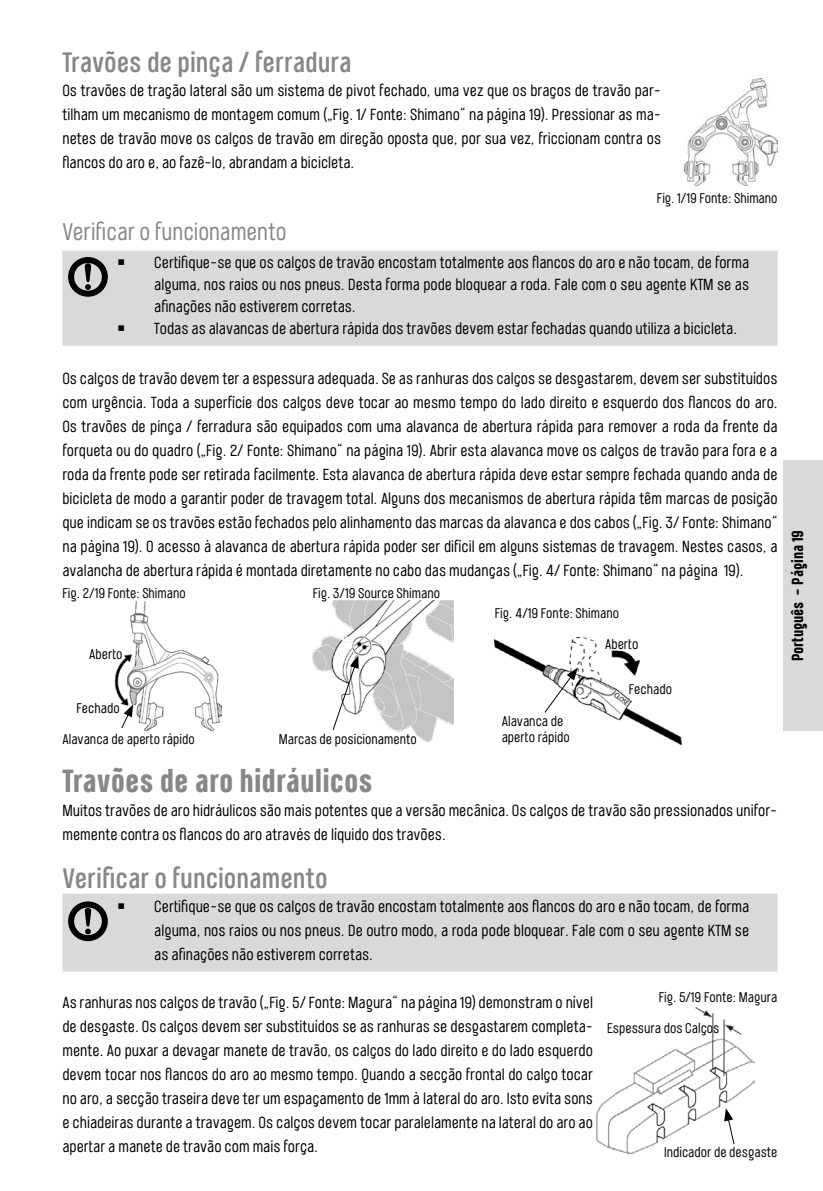
<style>
.page{position:relative;width:823px;height:1191px;background:#fff}
.page>*{position:absolute;margin:0;border:0;box-sizing:border-box;transform-origin:0 0}
.t1{font:700 32px "Port Condensed";color:#878787}
.t2{font:500 28px "Port Condensed";color:#878787}
.t3{font:24px "Port Condensed";letter-spacing:-.005em;color:#878787}
.t4{font:16px/24px "Port Condensed";color:#000;text-align:justify}
.t5{font:700 16px "Port Condensed";letter-spacing:-.005em;color:#000}
.t6{font:14px/16.8px "Port Condensed";color:#000}
</style>
<div class="page">
<div style="left:782px;top:460px;width:40px;height:271px;background:#d9d9d9"></div>
<img style="left:684px;top:78px;width:93px;height:108px">
<div style="left:62px;top:251px;width:715px;height:95px;background:#d9d9d9"></div>
<svg style="left:64px;top:254px;width:47px;height:46px"></svg>
<img style="left:114px;top:601px;width:107px;height:130px">
<div style="left:89px;top:649px;width:33px;height:10px;background:#fff"></div>
<div style="left:69px;top:702px;width:51px;height:11px;background:#fff"></div>
<img style="left:312px;top:601px;width:141px;height:140px">
<svg style="left:332px;top:655px;width:26px;height:76px"></svg>
<img style="left:494px;top:636px;width:189px;height:108px">
<svg style="left:543px;top:667px;width:34px;height:46px"></svg>
<div style="left:604px;top:633px;width:68px;height:16px;background:#fff"></div>
<div style="left:628px;top:680px;width:81px;height:13px;background:#fff"></div>
<div style="left:62px;top:893px;width:715px;height:78px;background:#d9d9d9"></div>
<svg style="left:64px;top:898px;width:47px;height:47px"></svg>
<img style="left:596px;top:1007px;width:158px;height:146px">
<svg style="left:723px;top:1108px;width:11px;height:37px"></svg>
<h2 class="t2" style="left:62px;top:44px;width:290px">Travões de pinça / ferradura</h2>
<p class="t4" style="left:62px;top:78px;width:600px">Os travões de tração lateral são um sistema de pivot fechado, uma vez que os braços de travão par&shy;tilham um mecanismo de montagem comum („Fig. 1/ Fonte: Shimano“ na página 19). Pressionar as ma&shy;netes de travão move os calços de travão em direção oposta que, por sua vez, friccionam contra os flancos do aro e, ao fazê-lo, abrandam a bicicleta.</p>
<p class="t6" style="left:656px;top:189px;width:122px">Fig. 1/19 Fonte: Shimano</p>
<h3 class="t3" style="left:62px;top:216px;width:225px">Verificar o funcionamento</h3>
<p class="t4" style="left:118px;top:250px;width:10px">￭</p>
<p class="t4" style="left:154px;top:251px;width:596px;line-height:22px">Certifique-se que os calços de travão encostam totalmente aos flancos do aro e não tocam, de forma alguma, nos raios ou nos pneus. Desta forma pode bloquear a roda. Fale com o seu agente KTM se as afinações não estiverem corretas.</p>
<p class="t4" style="left:118px;top:316px;width:10px">￭</p>
<p class="t4" style="left:154px;top:316px;width:584px">Todas as alavancas de abertura rápida dos travões devem estar fechadas quando utiliza a bicicleta.</p>
<p class="t4" style="left:62px;top:366px;width:716px">Os calços de travão devem ter a espessura adequada. Se as ranhuras dos calços se desgastarem, devem ser substituídos com urgência. Toda a superfície dos calços deve tocar ao mesmo tempo do lado direito e esquerdo dos flancos do aro.<br>Os travões de pinça / ferradura são equipados com uma alavanca de abertura rápida para remover a roda da frente da forqueta ou do quadro („Fig. 2/ Fonte: Shimano“ na página 19). Abrir esta alavanca move os calços de travão para fora e a roda da frente pode ser retirada facilmente. Esta alavanca de abertura rápida deve estar sempre fechada quando anda de bicicleta de modo a garantir poder de travagem total. Alguns dos mecanismos de abertura rápida têm marcas de posição que indicam se os travões estão fechados pelo alinhamento das marcas da alavanca e dos cabos („Fig. 3/ Fonte: Shimano“ na página 19). O acesso à alavanca de abertura rápida poder ser difícil em alguns sistemas de travagem. Nestes casos, a avalancha de abertura rápida é montada diretamente no cabo das mudanças („Fig. 4/ Fonte: Shimano“ na página 19).</p>
<p class="t6" style="left:62px;top:584px;width:125px">Fig. 2/19 Fonte: Shimano</p>
<p class="t6" style="left:89px;top:646px;width:35px">Aberto</p>
<p class="t6" style="left:76px;top:699px;width:45px">Fechado</p>
<p class="t6" style="left:62px;top:730px;width:134px">Alavanca de aperto rápido</p>
<p class="t6" style="left:312px;top:584px;width:129px">Fig. 3/19 Source Shimano</p>
<p class="t6" style="left:278px;top:730px;width:139px">Marcas de posicionamento</p>
<p class="t6" style="left:494px;top:605px;width:125px">Fig. 4/19 Fonte: Shimano</p>
<p class="t6" style="left:604px;top:636px;width:35px">Aberto</p>
<p class="t6" style="left:628px;top:680px;width:45px">Fechado</p>
<p class="t6" style="left:501px;top:712px;width:69px">Alavanca de aperto rápido</p>
<h1 class="t1" style="left:62px;top:760px;width:311px">Travões de aro hidráulicos</h1>
<p class="t4" style="left:62px;top:798px;width:716px">Muitos travões de aro hidráulicos são mais potentes que a versão mecânica. Os calços de travão são pressionados unifor&shy;memente contra os flancos do aro através de líquido dos travões.</p>
<h2 class="t2" style="left:62px;top:860px;width:266px">Verificar o funcionamento</h2>
<p class="t4" style="left:118px;top:894px;width:10px">￭</p>
<p class="t4" style="left:154px;top:894px;width:596px">Certifique-se que os calços de travão encostam totalmente aos flancos do aro e não tocam, de forma alguma, nos raios ou nos pneus. De outro modo, a roda pode bloquear. Fale com o seu agente KTM se as afinações não estiverem corretas.</p>
<p class="t4" style="left:62px;top:990px;width:532px">As ranhuras nos calços de travão („Fig. 5/ Fonte: Magura“ na página 19) demonstram o nível de desgaste. Os calços devem ser substituídos se as ranhuras se desgastarem completa&shy;mente. Ao puxar a devagar manete de travão, os calços do lado direito e do lado esquerdo devem tocar nos flancos do aro ao mesmo tempo. Quando a secção frontal do calço tocar no aro, a secção traseira deve ter um espaçamento de 1mm à lateral do aro. Isto evita sons e chiadeiras durante a travagem. Os calços devem tocar paralelamente na lateral do aro ao apertar a manete de travão com mais força.</p>
<p class="t6" style="left:658px;top:989px;width:120px">Fig. 5/19 Fonte: Magura</p>
<p class="t6" style="left:607px;top:1019px;width:114px">Espessura dos Calços</p>
<p class="t6" style="left:663px;top:1143px;width:115px">Indicador de desgaste</p>
<p class="t5" style="left:786px;top:661px;width:133px;rotate:-90deg">Português – Página 19</p>
</div>
